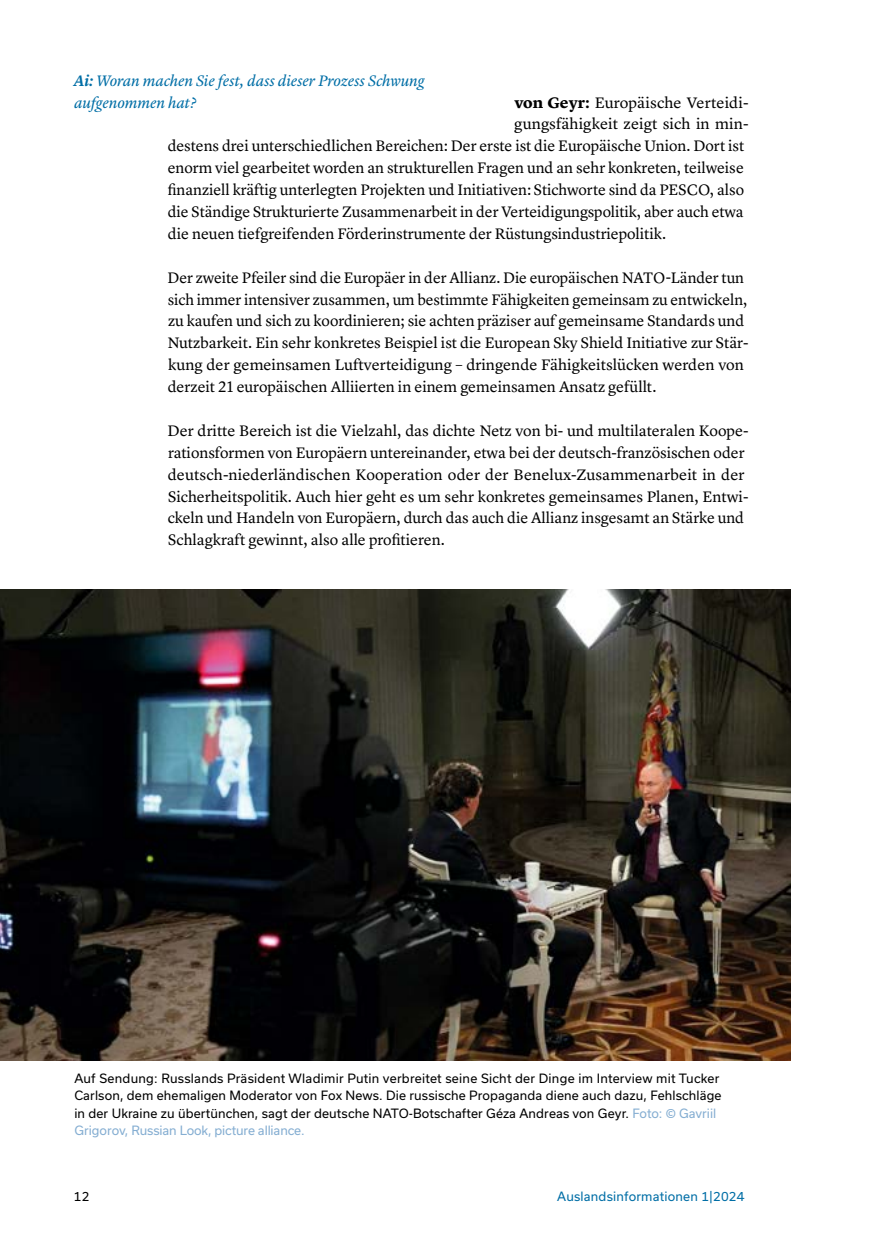
<style>
.page{position:relative;width:869px;height:1246px;background:#fff}
.page>*{position:absolute;margin:0;border:0;box-sizing:border-box;transform-origin:0 0}
.t1{font:15.75px/21.9px "Lyon Text";letter-spacing:-.005em;color:#000}
.t2{font:italic 15.75px/21.9px "Lyon Text";letter-spacing:-.005em;color:#006ea6}
.t3{font:12.25px/17.5px "Usual";letter-spacing:.01em;color:#000}
.t4{font:12.25px "Usual";letter-spacing:.015em;color:#006ea6}
.s1{font-weight:600}
.s2{font-weight:700}
.s3{color:#85aed2}
</style>
<div class="page">
<img style="left:0;top:589px;width:790px;height:471px">
<p class="t2" style="left:73px;top:68px;width:352px"><span class="s1">Ai:</span> Woran machen Sie fest, dass dieser Prozess Schwung aufgenommen hat?</p>
<p class="t1" style="left:514px;top:90px;width:236px"><span class="s2">von Geyr:</span> Europäische Verteidi-</p>
<p class="t1" style="left:514px;top:112px;width:232px">gungsfähigkeit zeigt sich in min--</p>
<p class="t1" style="left:168px;top:134px;width:577px">destens drei unterschiedlichen Bereichen: Der erste ist die Europäische Union. Dort ist</p>
<p class="t1" style="left:168px;top:156px;width:577px">enorm viel gearbeitet worden an strukturellen Fragen und an sehr konkreten, teilweise</p>
<p class="t1" style="left:168px;top:178px;width:577px">finanziell kräftig unterlegten Projekten und Initiativen: Stichworte sind da PESCO, also</p>
<p class="t1" style="left:168px;top:199px;width:577px">die Ständige Strukturierte Zusammenarbeit in der Verteidigungspolitik, aber auch etwa</p>
<p class="t1" style="left:168px;top:221px;width:499px">die neuen tiefgreifenden Förderinstrumente der Rüstungsindustriepolitik.</p>
<p class="t1" style="left:167px;top:265px;width:582px">Der zweite Pfeiler sind die Europäer in der Allianz. Die europäischen NATO-Länder tun sich immer intensiver zusammen, um bestimmte Fähigkeiten gemeinsam zu entwickeln, zu kaufen und sich zu koordinieren; sie achten präziser auf gemeinsame Standards und Nutzbarkeit. Ein sehr konkretes Beispiel ist die European Sky Shield Initiative zur Stär&shy;kung der gemeinsamen Luftverteidigung – dringende Fähigkeitslücken werden von derzeit 21 europäischen Alliierten in einem gemeinsamen Ansatz gefüllt.</p>
<p class="t1" style="left:167px;top:418px;width:582px">Der dritte Bereich ist die Vielzahl, das dichte Netz von bi- und multilateralen Koope&shy;rationsformen von Europäern untereinander, etwa bei der deutsch-französischen oder deutsch-niederländischen Kooperation oder der Benelux-Zusammenarbeit in der Sicherheitspolitik. Auch hier geht es um sehr konkretes gemeinsames Planen, Entwi&shy;ckeln und Handeln von Europäern, durch das auch die Allianz insgesamt an Stärke und Schlagkraft gewinnt, also alle profitieren.</p>
<p class="t3" style="left:74px;top:1069px;width:648px">Auf Sendung: Russlands Präsident Wladimir Putin verbreitet seine Sicht der Dinge im Interview mit Tucker Carlson, dem ehemaligen Moderator von Fox News. Die russische Propaganda diene auch dazu, Fehlschläge in der Ukraine zu übertünchen, sagt der deutsche NATO-Botschafter Géza Andreas von Geyr. <span class="s3">Foto: © Gavriil Grigorov, Russian Look, picture alliance.</span></p>
<p class="t3" style="left:74px;top:1186px;width:17px">12</p>
<p class="t4" style="left:557px;top:1188px;width:188px">Auslandsinformationen 1|2024</p>
</div>
